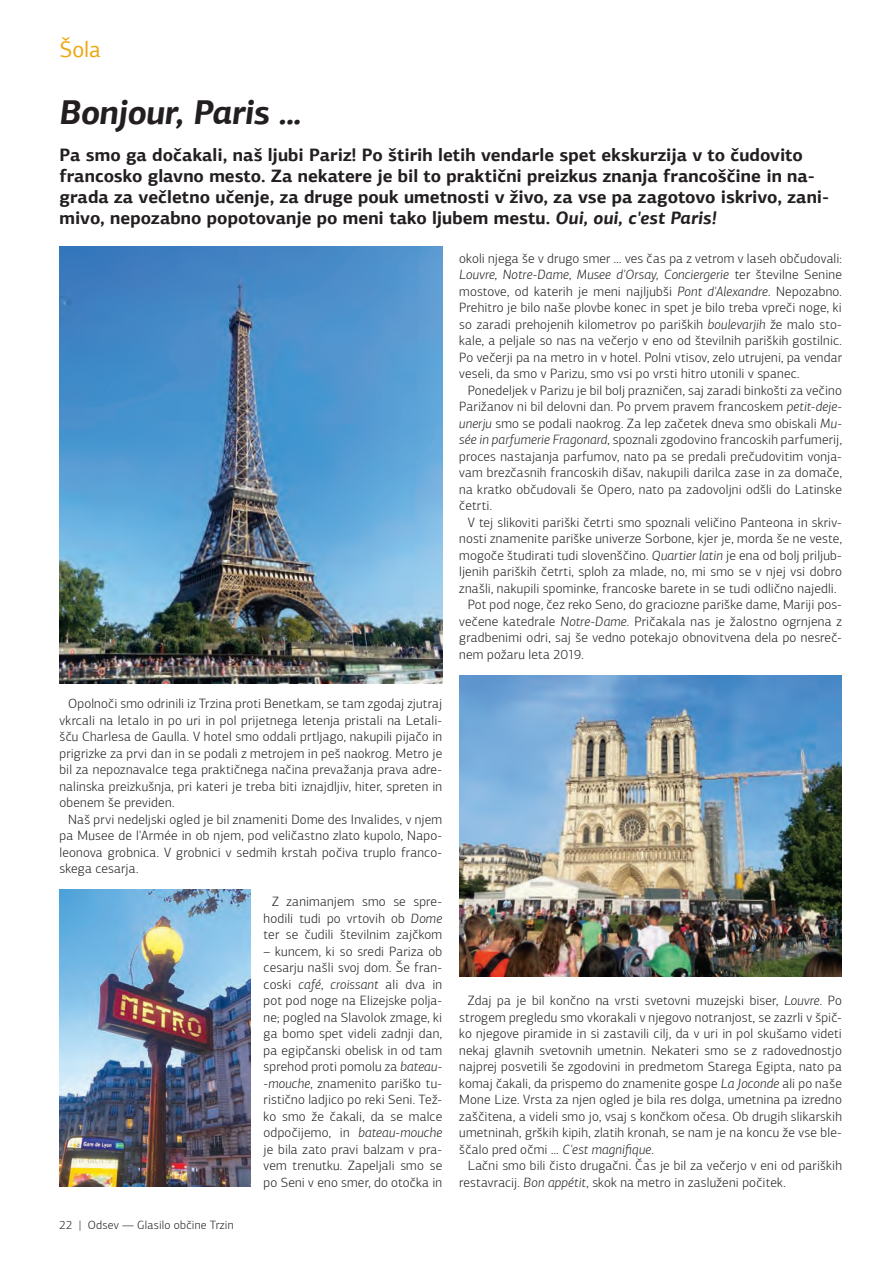
<style>
.page{position:relative;width:893px;height:1263px;background:#fff}
.page>*{position:absolute;margin:0;border:0;box-sizing:border-box;transform-origin:0 0}
.t1{font:italic 700 34.5px "PF Agora Sans Pro";letter-spacing:-.02em;color:#231f20}
.t2{font:22.5px "PF Agora Sans Pro";color:#efa715}
.t3{font:700 18px/21px "PF Agora Sans Pro";color:#231f20}
.t4{font:300 13.5px/16.5px "PF Agora Sans Pro";letter-spacing:.015em;color:#231f20;text-align:justify}
.t5{font:300 12px "PF Agora Sans Pro";letter-spacing:.015em;color:#231f20}
.s1{font-style:italic}
</style>
<div class="page">
<img style="left:60px;top:246px;width:382px;height:437px">
<img style="left:60px;top:890px;width:191px;height:297px">
<img style="left:459px;top:675px;width:383px;height:302px">
<h2 class="t2" style="left:60px;top:35px;width:43px">Šola</h2>
<h1 class="t1" style="left:60px;top:90px;width:246px">Bonjour, Paris …</h1>
<p class="t3" style="left:60px;top:144px;width:771px">Pa smo ga dočakali, naš ljubi Pariz! Po štirih letih vendarle spet ekskurzija v to čudovito francosko glavno mesto. Za nekatere je bil to praktični preizkus znanja francoščine in na&shy;grada za večletno učenje, za druge pouk umetnosti v živo, za vse pa zagotovo iskrivo, zani&shy;mivo, nepozabno popotovanje po meni tako ljubem mestu. <span class="s1">Oui, oui, c'est Paris!</span></p>
<p class="t4" style="left:60px;top:696px;width:384px;text-indent:9px">Opolnoči smo odrinili iz Trzina proti Benetkam, se tam zgodaj zjutraj vkrcali na letalo in po uri in pol prijetnega letenja pristali na Letali&shy;šču Charlesa de Gaulla. V hotel smo oddali prtljago, nakupili pijačo in prigrizke za prvi dan in se podali z metrojem in peš naokrog. Metro je bil za nepoznavalce tega praktičnega načina prevažanja prava adre&shy;nalinska preizkušnja, pri kateri je treba biti iznajdljiv, hiter, spreten in obenem še previden.</p>
<p class="t4" style="left:60px;top:811px;width:384px;text-indent:9px">Naš prvi nedeljski ogled je bil znameniti Dome des Invalides, v njem pa Musee de l'Armée in ob njem, pod veličastno zlato kupolo, Napo&shy;leonova grobnica. V grobnici v sedmih krstah počiva truplo franco&shy;skega cesarja.</p>
<p class="t4" style="left:264px;top:894px;width:180px;text-indent:9px">Z zanimanjem smo se spre&shy;hodili tudi po vrtovih ob <span class="s1">Dome </span>ter se čudili številnim zajčkom</p>
<p class="t4" style="left:264px;top:943px;width:180px">– kuncem, ki so sredi Pariza ob cesarju našli svoj dom. Še fran&shy;coski <span class="s1">café</span>, <span class="s1">croissant</span> ali dva in pot pod noge na Elizejske polja&shy;ne; pogled na Slavolok zmage, ki ga bomo spet videli zadnji dan, pa egipčanski obelisk in od tam sprehod proti pomolu za <span class="s1">bateau--mouche</span>, znamenito pariško tu&shy;ristično ladjico po reki Seni. Tež&shy;ko smo že čakali, da se malce odpočijemo, in <span class="s1">bateau-mouche </span>je bila zato pravi balzam v pra&shy;vem trenutku. Zapeljali smo se po Seni v eno smer, do otočka in</p>
<p class="t5" style="left:60px;top:1218px;width:176px">22 | Odsev — Glasilo občine Trzin</p>
<p class="t4" style="left:459px;top:250px;width:384px">okoli njega še v drugo smer … ves čas pa z vetrom v laseh občudovali:<br><span class="s1">Louvre, Notre-Dame, Musee d'Orsay, Conciergerie</span> ter številne Senine mostove, od katerih je meni najljubši <span class="s1">Pont d'Alexandre</span>. Nepozabno.<br>Prehitro je bilo naše plovbe konec in spet je bilo treba vpreči noge, ki so zaradi prehojenih kilometrov po pariških <span class="s1">boulevarjih</span> že malo sto&shy;kale, a peljale so nas na večerjo v eno od številnih pariških gostilnic.<br>Po večerji pa na metro in v hotel. Polni vtisov, zelo utrujeni, pa vendar veseli, da smo v Parizu, smo vsi po vrsti hitro utonili v spanec.</p>
<p class="t4" style="left:459px;top:382px;width:384px;text-indent:9px">Ponedeljek v Parizu je bil bolj prazničen, saj zaradi binkošti za večino Parižanov ni bil delovni dan. Po prvem pravem francoskem <span class="s1">petit-deje&shy;unerju</span> smo se podali naokrog. Za lep začetek dneva smo obiskali <span class="s1">Mu&shy;sée in parfumerie Fragonard</span>, spoznali zgodovino francoskih parfumerij, proces nastajanja parfumov, nato pa se predali prečudovitim vonja&shy;vam brezčasnih francoskih dišav, nakupili darilca zase in za domače, na kratko občudovali še Opero, nato pa zadovoljni odšli do Latinske četrti.</p>
<p class="t4" style="left:468px;top:514px;width:376px">V tej slikoviti pariški četrti smo spoznali veličino Panteona in skriv-</p>
<p class="t4" style="left:459px;top:530px;width:384px">nosti znamenite pariške univerze Sorbone, kjer je, morda še ne veste,</p>
<p class="t4" style="left:459px;top:547px;width:384px">mogoče študirati tudi slovenščino. <span class="s1">Quartier latin</span> je ena od bolj priljub-</p>
<p class="t4" style="left:459px;top:563px;width:384px">ljenih pariških četrti, sploh za mlade, no, mi smo se v njej vsi dobro</p>
<p class="t4" style="left:459px;top:580px;width:379px">znašli, nakupili spominke, francoske barete in se tudi odlično najedli.</p>
<p class="t4" style="left:468px;top:596px;width:376px">Pot pod noge, čez reko Seno, do graciozne pariške dame, Mariji pos-</p>
<p class="t4" style="left:459px;top:613px;width:384px">večene katedrale <span class="s1">Notre-Dame</span>. Pričakala nas je žalostno ogrnjena z</p>
<p class="t4" style="left:459px;top:629px;width:384px">gradbenimi odri, saj še vedno potekajo obnovitvena dela po nesreč-</p>
<p class="t4" style="left:459px;top:646px;width:126px">nem požaru leta 2019.</p>
<p class="t4" style="left:459px;top:992px;width:384px;text-indent:9px">Zdaj pa je bil končno na vrsti svetovni muzejski biser, <span class="s1">Louvre</span>. Po strogem pregledu smo vkorakali v njegovo notranjost, se zazrli v špič&shy;ko njegove piramide in si zastavili cilj, da v uri in pol skušamo videti nekaj glavnih svetovnih umetnin. Nekateri smo se z radovednostjo najprej posvetili še zgodovini in predmetom Starega Egipta, nato pa komaj čakali, da prispemo do znamenite gospe <span class="s1">La Joconde</span> ali po naše Mone Lize. Vrsta za njen ogled je bila res dolga, umetnina pa izredno zaščitena, a videli smo jo, vsaj s končkom očesa. Ob drugih slikarskih umetninah, grških kipih, zlatih kronah, se nam je na koncu že vse ble&shy;ščalo pred očmi … <span class="s1">C'est magnifique</span>.</p>
<p class="t4" style="left:459px;top:1157px;width:384px;text-indent:9px">Lačni smo bili čisto drugačni. Čas je bil za večerjo v eni od pariških restavracij. <span class="s1">Bon appétit</span>, skok na metro in zasluženi počitek.</p>
</div>
